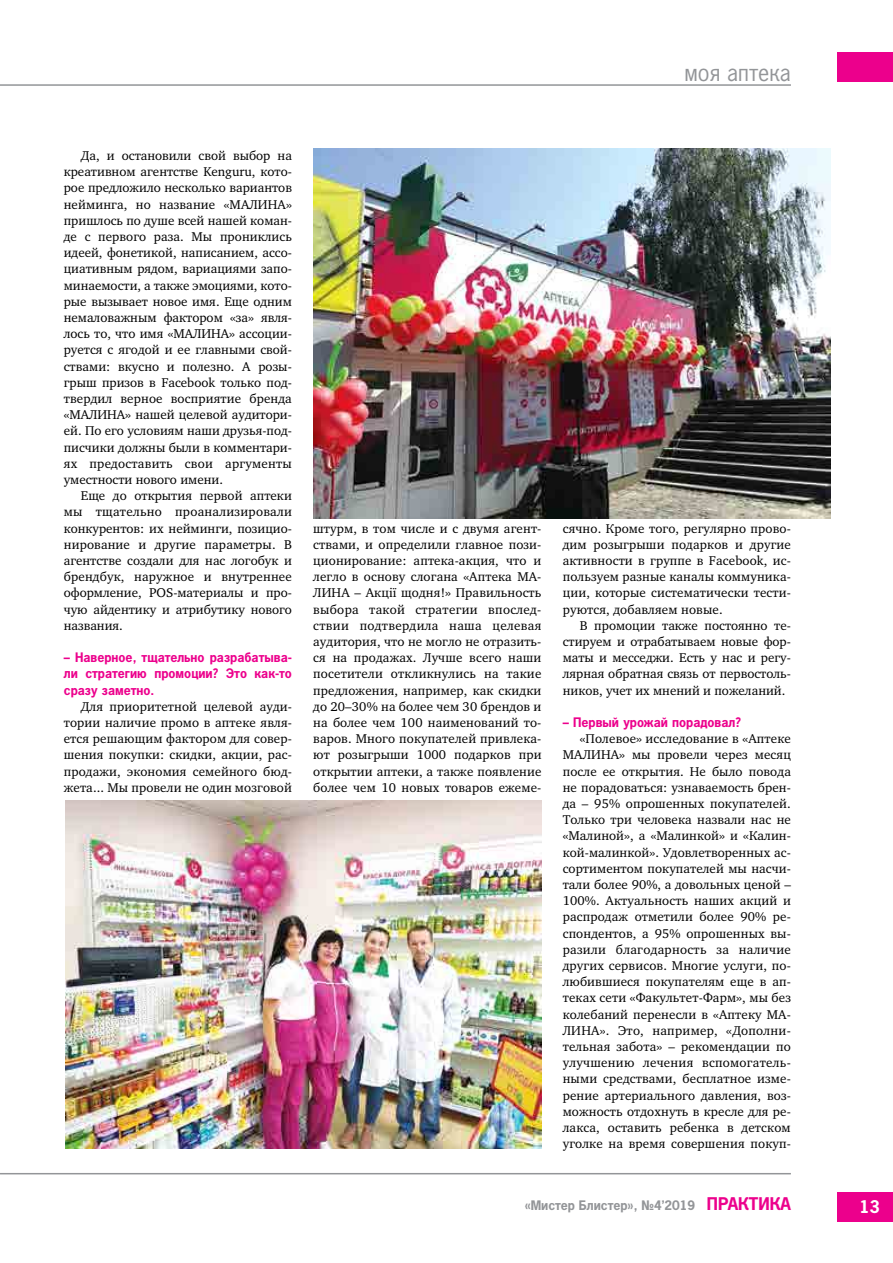
<style>
.page{position:relative;width:893px;height:1263px;background:#fff}
.page>*{position:absolute;margin:0;border:0;box-sizing:border-box;transform-origin:0 0}
.t1{font:24px "Paper Gothic";color:#939598}
.t2{font:700 18px "Paper Gothic";color:#fff}
.t3{font:700 13.5px/16.2px "Paper Gothic";color:#ec008c;text-align:justify}
.t4{font:700 13.5px "Paper Gothic";color:#939598}
.t5{font:13.05px/16.2px "Charter C";letter-spacing:.01em;color:#000;text-align:justify}
.s1{font-size:18px;color:#ec008c}
</style>
<div class="page">
<hr style="left:0;top:84px;width:791px;height:2px;background:#939598">
<hr style="left:0;top:1173px;width:791px;height:1px;background:#939598">
<div style="left:838px;top:52px;width:55px;height:30px;background:#ec008c"></div>
<div style="left:838px;top:1192px;width:55px;height:30px;background:#ec008c"></div>
<img style="left:65px;top:800px;width:476px;height:349px">
<img style="left:313px;top:149px;width:517px;height:370px">
<h1 class="t1" style="left:684px;top:58px;width:108px">моя аптека</h1>
<p class="t5" style="left:64px;top:148px;width:230px;text-indent:17px">Да, и остановили свой выбор на креативном агентстве Kenguru, кото&shy;рое предложило несколько вариантов нейминга, но название «МАЛИНА» пришлось по душе всей нашей коман&shy;де с первого раза. Мы прониклись идеей, фонетикой, написанием, ассо&shy;циативным рядом, вариациями запо&shy;минаемости, а также эмоциями, кото&shy;рые вызывает новое имя. Еще одним немаловажным фактором «за» явля&shy;лось то, что имя «МАЛИНА» ассоции&shy;руется с ягодой и ее главными свой&shy;ствами: вкусно и полезно. А розы&shy;грыш призов в Facebook только под&shy;твердил верное восприятие бренда «МАЛИНА» нашей целевой аудитори&shy;ей. По его условиям наши друзья-под&shy;писчики должны были в комментари&shy;ях предоставить свои аргументы уместности нового имени.</p>
<p class="t5" style="left:64px;top:488px;width:230px;text-indent:17px">Еще до открытия первой аптеки мы тщательно проанализировали конкурентов: их нейминги, позицио&shy;нирование и другие параметры. В агентстве создали для нас логобук и брендбук, наружное и внутреннее оформление, POS-материалы и про&shy;чую айдентику и атрибутику нового названия.</p>
<p class="t3" style="left:64px;top:649px;width:230px">– Наверное, тщательно разрабатыва&shy;ли стратегию промоции? Это как-то сразу заметно.</p>
<p class="t5" style="left:64px;top:698px;width:230px;text-indent:17px">Для приоритетной целевой ауди&shy;тории наличие промо в аптеке явля&shy;ется решающим фактором для совер&shy;шения покупки: скидки, акции, рас&shy;продажи, экономия семейного бюд&shy;жета... Мы провели не один мозговой</p>
<p class="t5" style="left:313px;top:520px;width:230px">штурм, в том числе и с двумя агент&shy;ствами, и определили главное пози&shy;ционирование: аптека-акция, что и легло в основу слогана «Аптека МА-ЛИНА – Акції щодня!» Правильность выбора такой стратегии впослед&shy;ствии подтвердила наша целевая аудитория, что не могло не отразить&shy;ся на продажах. Лучше всего наши посетители откликнулись на такие предложения, например, как скидки до 20–30% на более чем 30 брендов и на более чем 100 наименований то&shy;варов. Много покупателей привлека&shy;ют розыгрыши 1000 подарков при открытии аптеки, а также появление более чем 10 новых товаров ежеме-</p>
<p class="t5" style="left:563px;top:520px;width:230px">сячно. Кроме того, регулярно прово&shy;дим розыгрыши подарков и другие активности в группе в Facebook, ис&shy;пользуем разные каналы коммуника&shy;ции, которые систематически тести&shy;руются, добавляем новые.</p>
<p class="t5" style="left:563px;top:617px;width:230px;text-indent:17px">В промоции также постоянно те&shy;стируем и отрабатываем новые фор&shy;маты и месседжи. Есть у нас и регу&shy;лярная обратная связь от первостоль&shy;ников, учет их мнений и пожеланий.</p>
<p class="t3" style="left:563px;top:714px;width:180px">– Первый урожай порадовал?</p>
<p class="t5" style="left:563px;top:731px;width:230px;text-indent:17px">«Полевое» исследование в «Аптеке МАЛИНА» мы провели через месяц после ее открытия. Не было повода не порадоваться: узнаваемость брен&shy;да – 95% опрошенных покупателей.<br>Только три человека назвали нас не «Малиной», а «Малинкой» и «Калин&shy;кой-малинкой». Удовлетворенных ас&shy;сортиментом покупателей мы насчи&shy;тали более 90%, а довольных ценой – 100%. Актуальность наших акций и распродаж отметили более 90% ре&shy;спондентов, а 95% опрошенных вы&shy;разили благодарность за наличие других сервисов. Многие услуги, по&shy;любившиеся покупателям еще в ап&shy;теках сети «Факультет-Фарм», мы без колебаний перенесли в «Аптеку МА-ЛИНА». Это, например, «Дополни&shy;тельная забота» – рекомендации по улучшению лечения вспомогатель&shy;ными средствами, бесплатное изме&shy;рение артериального давления, воз&shy;можность отдохнуть в кресле для ре&shy;лакса, оставить ребенка в детском уголке на время совершения покуп-</p>
<p class="t4" style="left:525px;top:1198px;width:268px">«Мистер Блистер», №4’2019 <span class="s1">ПРАКТИКА</span></p>
<h2 class="t2" style="left:859px;top:1197px;width:22px">13</h2>
</div>
